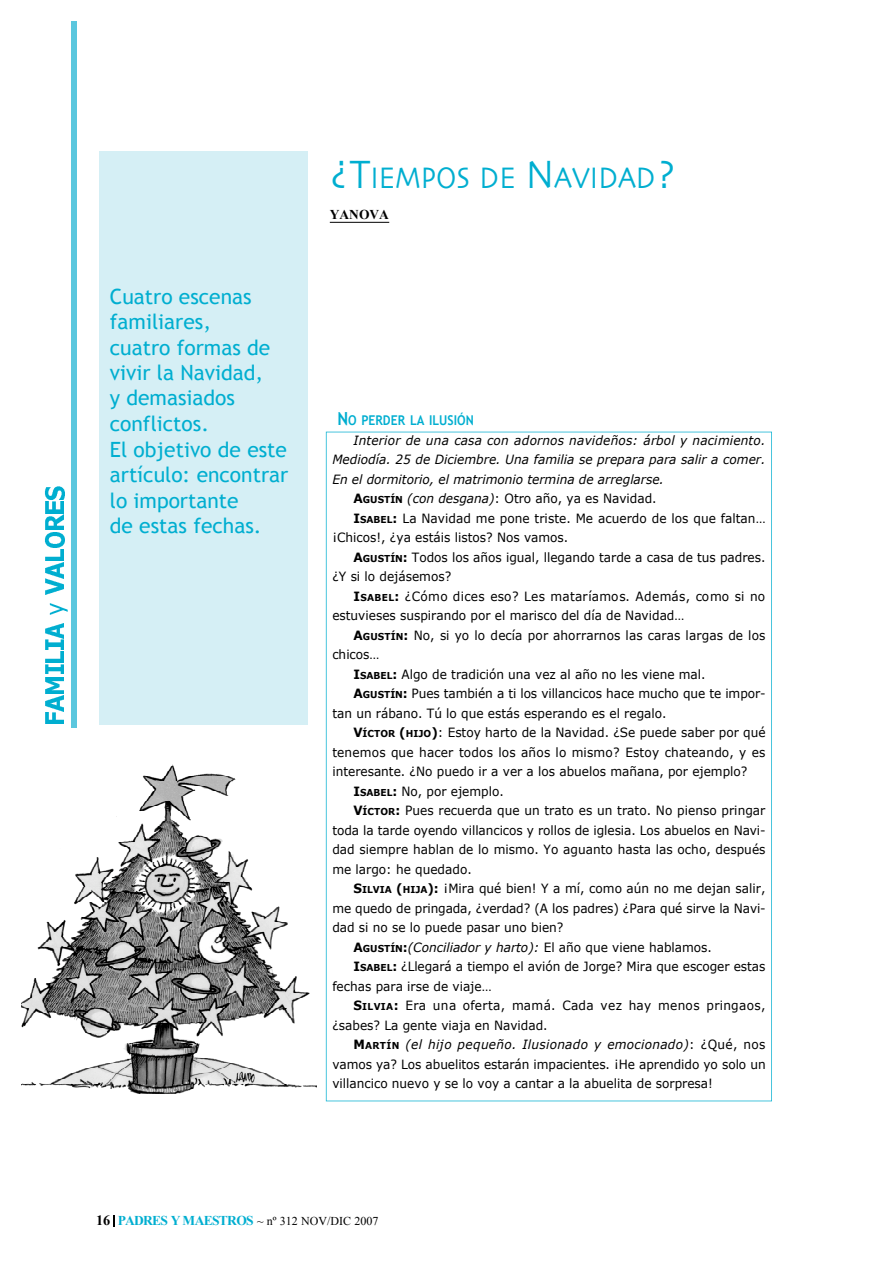
<style>
.page{position:relative;width:893px;height:1263px;background:#fff}
.page>*{position:absolute;margin:0;border:0;box-sizing:border-box;transform-origin:0 0}
.t1{font:31.05px "Skia";color:#00aed0;scale:.87 1}
.t2{font:21px/25.5px "Trebuchet MS";color:#00aed0}
.t3{font:700 13.5px "Trebuchet MS";color:#00aed0;scale:.9 1}
.t4{font:700 13.5px "Times New Roman";color:#000}
.t5{font:12.75px "Verdana";color:#000;scale:.95 1}
.t6{font:italic 12.75px "Verdana";color:#000;scale:.95 1}
.t7{font:12.75px "Verdana";letter-spacing:.025em;color:#000;scale:.95 1}
.t8{font:italic 12.75px "Verdana";letter-spacing:.02em;color:#000;scale:.95 1}
.t9{font:italic 12.75px "Verdana";letter-spacing:.025em;color:#000;scale:.95 1}
.t10{font:12px "Times New Roman";color:#000}
.s1{font-size:41.4px}
.s2{font-size:18px}
.s3{font-weight:700}
.s4{font-weight:700;font-size:9.6px}
.s5{font-style:italic}
.s6{font-weight:700;font-style:normal}
.s7{font-weight:700;font-style:normal;font-size:9.6px}
.s8{font-style:normal}
.s9{font-weight:700;font-size:14.25px}
.s10{font-weight:700;font-size:13.5px;color:#00aed0}
</style>
<div class="page">
<svg style="left:113px;top:1215px;width:1px;height:12px"></svg>
<img style="left:45px;top:696px;width:19px;height:28px">
<img style="left:45px;top:678px;width:19px;height:16px">
<img style="left:45px;top:665px;width:19px;height:9px">
<img style="left:45px;top:651px;width:19px;height:11px">
<img style="left:45px;top:623px;width:19px;height:26px">
<img style="left:49px;top:603px;width:19px;height:11px">
<img style="left:45px;top:563px;width:19px;height:31px">
<img style="left:44px;top:532px;width:20px;height:29px">
<img style="left:45px;top:502px;width:19px;height:27px">
<img style="left:44px;top:486px;width:20px;height:13px">
<div style="left:71px;top:22px;width:6px;height:706px;background:#5bc7de"></div>
<div style="left:100px;top:152px;width:208px;height:573px;background:#d5eff5"></div>
<hr style="left:330px;top:222px;width:59px;height:1px;background:#000">
<svg style="left:326px;top:432px;width:446px;height:669px"></svg>
<img style="left:22px;top:764px;width:295px;height:330px">
<h2 class="t2" style="left:110px;top:283px;width:180px">Cuatro escenas familiares,<br>cuatro formas de vivir la Navidad,<br>y demasiados conflictos.<br>El objetivo de este artículo: encontrar lo importante<br>de estas fechas.</h2>
<h1 class="t1" style="left:330px;top:163px;width:399px"><span class="s1">¿T</span>IEMPOS DE <span class="s1">N</span>AVIDAD<span class="s1">?</span></h1>
<p class="t4" style="left:330px;top:207px;width:61px">YANOVA</p>
<p class="t3" style="left:337px;top:412px;width:153px"><span class="s2">N</span>O PERDER LA ILUSIÓN</p>
<p class="t8" style="left:354px;top:432px;width:435px">Interior de una casa con adornos navideños: árbol y nacimiento.</p>
<p class="t6" style="left:332px;top:452px;width:457px">Mediodía. 25 de Diciembre. Una familia se prepara para salir a comer.</p>
<p class="t6" style="left:332px;top:471px;width:351px">En el dormitorio, el matrimonio termina de arreglarse.</p>
<p class="t5" style="left:354px;top:490px;width:320px"><span class="s3">A</span><span class="s4">GUSTÍN</span> <span class="s5">(con desgana)</span>: Otro año, ya es Navidad.</p>
<p class="t5" style="left:354px;top:510px;width:435px"><span class="s3">I</span><span class="s4">SABEL</span><span class="s3">:</span> La Navidad me pone triste. Me acuerdo de los que faltan…</p>
<p class="t5" style="left:332px;top:529px;width:250px">¡Chicos!, ¿ya estáis listos? Nos vamos.</p>
<p class="t5" style="left:354px;top:549px;width:435px"><span class="s3">A</span><span class="s4">GUSTÍN</span><span class="s3">:</span> Todos los años igual, llegando tarde a casa de tus padres.</p>
<p class="t5" style="left:332px;top:569px;width:127px">¿Y si lo dejásemos?</p>
<p class="t7" style="left:354px;top:588px;width:435px"><span class="s3">I</span><span class="s4">S A B E L</span><span class="s3">:</span> ¿Cómo dices eso? Les mataríamos. Además, como si no</p>
<p class="t5" style="left:332px;top:607px;width:372px">estuvieses suspirando por el marisco del día de Navidad…</p>
<p class="t5" style="left:354px;top:627px;width:435px"><span class="s3">A</span><span class="s4">G U S T Í N</span><span class="s3">:</span> No, si yo lo decía por ahorrarnos las caras largas de los</p>
<p class="t5" style="left:332px;top:646px;width:51px">chicos…</p>
<p class="t5" style="left:354px;top:666px;width:372px"><span class="s3">I</span><span class="s4">SABEL</span><span class="s3">:</span> Algo de tradición una vez al año no les viene mal.</p>
<p class="t5" style="left:354px;top:686px;width:435px"><span class="s3">A</span><span class="s4">GUSTÍN</span><span class="s3">:</span> Pues también a ti los villancicos hace mucho que te impor-</p>
<p class="t5" style="left:332px;top:705px;width:353px">tan un rábano. Tú lo que estás esperando es el regalo.</p>
<p class="t5" style="left:354px;top:724px;width:435px"><span class="s3">V</span><span class="s4">ÍCTOR</span> <span class="s3">(</span><span class="s4">HIJO</span><span class="s3">)</span>: Estoy harto de la Navidad. ¿Se puede saber por qué</p>
<p class="t5" style="left:332px;top:744px;width:457px">tenemos que hacer todos los años lo mismo? Estoy chateando, y es</p>
<p class="t5" style="left:332px;top:763px;width:438px">interesante. ¿No puedo ir a ver a los abuelos mañana, por ejemplo?</p>
<p class="t5" style="left:354px;top:783px;width:160px"><span class="s3">I</span><span class="s4">SABEL</span><span class="s3">:</span> No, por ejemplo.</p>
<p class="t5" style="left:354px;top:803px;width:435px"><span class="s3">V</span><span class="s4">ÍCTOR</span><span class="s3">:</span> Pues recuerda que un trato es un trato. No pienso pringar</p>
<p class="t5" style="left:332px;top:822px;width:458px">toda la tarde oyendo villancicos y rollos de iglesia. Los abuelos en Navi-</p>
<p class="t5" style="left:332px;top:841px;width:457px">dad siempre hablan de lo mismo. Yo aguanto hasta las ocho, después</p>
<p class="t5" style="left:332px;top:861px;width:148px">me largo: he quedado.</p>
<p class="t5" style="left:354px;top:880px;width:435px"><span class="s3">S</span><span class="s4">ILVIA</span> <span class="s3">(</span><span class="s4">HIJA</span><span class="s3">):</span> ¡Mira qué bien! Y a mí, como aún no me dejan salir,</p>
<p class="t5" style="left:332px;top:900px;width:458px">me quedo de pringada, ¿verdad? (A los padres) ¿Para qué sirve la Navi-</p>
<p class="t5" style="left:332px;top:920px;width:245px">dad si no se lo puede pasar uno bien?</p>
<p class="t5" style="left:354px;top:939px;width:379px"><span class="s3">A</span><span class="s4">GUSTÍN</span><span class="s3">:</span><span class="s5">(Conciliador y harto):</span> El año que viene hablamos.</p>
<p class="t5" style="left:354px;top:958px;width:435px"><span class="s3">I</span><span class="s4">SABEL</span><span class="s3">:</span> ¿Llegará a tiempo el avión de Jorge? Mira que escoger estas</p>
<p class="t5" style="left:332px;top:978px;width:169px">fechas para irse de viaje…</p>
<p class="t7" style="left:354px;top:997px;width:435px"><span class="s3">S</span><span class="s4">I L V I A</span><span class="s3">:</span> Era una oferta, mamá. Cada vez hay menos pringaos,</p>
<p class="t5" style="left:332px;top:1017px;width:228px">¿sabes? La gente viaja en Navidad.</p>
<p class="t9" style="left:354px;top:1037px;width:435px"><span class="s6">M</span><span class="s7">A R T Í N</span> (el hijo pequeño. Ilusionado y emocionado)<span class="s8">: ¿Qué, nos</span></p>
<p class="t5" style="left:332px;top:1056px;width:458px">vamos ya? Los abuelitos estarán impacientes. ¡He aprendido yo solo un</p>
<p class="t5" style="left:332px;top:1075px;width:402px">villancico nuevo y se lo voy a cantar a la abuelita de sorpresa!</p>
<p class="t10" style="left:96px;top:1214px;width:284px"><span class="s9">16</span> <span class="s10">PADRES YMAESTROS</span> ~ nº 312 NOV/DIC 2007</p>
</div>
